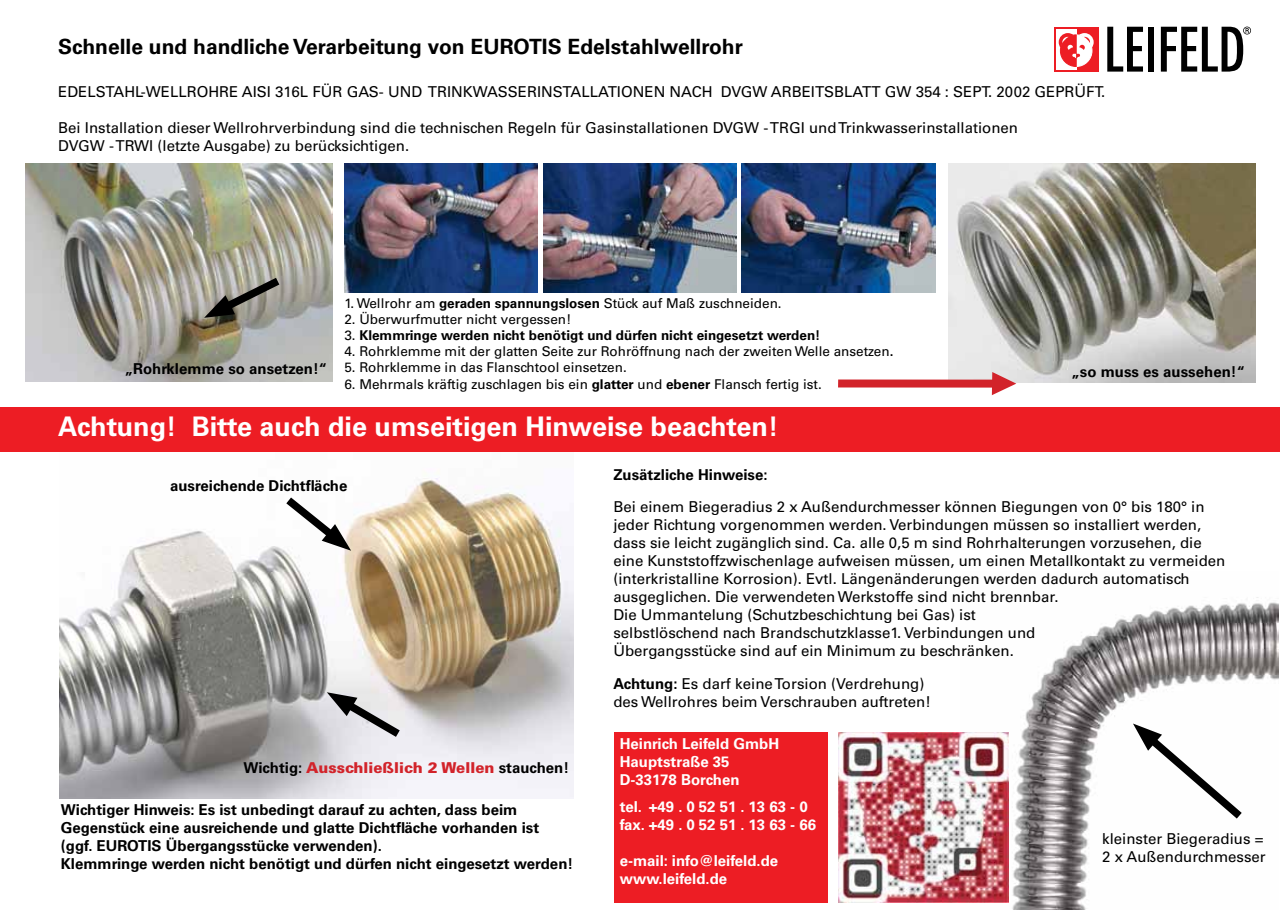
<style>
.page{position:relative;width:1280px;height:910px;background:#fff}
.page>*{position:absolute;margin:0;border:0;box-sizing:border-box;transform-origin:0 0}
.t1{font:700 27px "Univers LT Std";color:#fff}
.t2{font:700 21px "Univers LT Std";color:#000}
.t3{font:15px/18px "Univers LT Std";color:#000}
.t4{font:700 15px/18px "Univers LT Std";color:#000}
.t5{font:700 15px/18px "Univers LT Std";color:#fff}
.t6{font:900 15px "Univers LT Std";color:#d2232a}
.t7{font:13.5px "Univers LT Std";color:#000}
.t8{font:700 13.5px "Univers LT Std";color:#000}
.s1{font-weight:700}
.s2{font-weight:400}
.s3{font-weight:700;color:#000}
</style>
<div class="page">
<img style="left:948px;top:164px;width:307px;height:218px">
<div style="left:838px;top:380px;width:164px;height:7px;background:#d2232a"></div>
<svg style="left:983px;top:361px;width:33px;height:34px"></svg>
<img style="left:960px;top:597px;width:319px;height:313px">
<div style="left:614px;top:732px;width:213px;height:170px;background:#ed1d24"></div>
<img style="left:60px;top:478px;width:514px;height:320px">
<svg style="left:1107px;top:27px;width:36px;height:45px"></svg>
<div style="left:1148px;top:27px;width:5px;height:45px;background:#000"></div>
<div style="left:1054px;top:27px;width:44px;height:45px;background:#ed1d24"></div>
<div style="left:1056px;top:29px;width:20px;height:41px;background:#fff"></div>
<svg style="left:1059px;top:33px;width:35px;height:34px"></svg>
<svg style="left:1161px;top:27px;width:90px;height:45px"></svg>
<img style="left:344px;top:164px;width:194px;height:128px">
<img style="left:543px;top:164px;width:194px;height:128px">
<img style="left:742px;top:164px;width:193px;height:128px">
<div style="left:0;top:407px;width:1280px;height:45px;background:#ed1d24"></div>
<svg style="left:1133px;top:723px;width:117px;height:103px"></svg>
<svg style="left:278px;top:490px;width:73px;height:61px"></svg>
<svg style="left:327px;top:691px;width:81px;height:53px;background:#bfbec1"></svg>
<img style="left:26px;top:164px;width:306px;height:218px">
<svg style="left:204px;top:271px;width:84px;height:49px;background:#87857c"></svg>
<img style="left:838px;top:732px;width:170px;height:170px">
<h2 class="t2" style="left:58px;top:35px;width:686px">Schnelle und handliche Verarbeitung von EUROTIS Edelstahlwellrohr</h2>
<p class="t3" style="left:58px;top:83px;width:1049px">EDELSTAHL-WELLROHRE AISI 316L FÜR GAS- UND TRINKWASSERINSTALLATIONEN NACH DVGW ARBEITSBLATT GW 354 : SEPT. 2002 GEPRÜFT.</p>
<p class="t3" style="left:58px;top:119px;width:961px">Bei Installation dieser Wellrohrverbindung sind die technischen Regeln für Gasinstallationen DVGW - TRGI und Trinkwasserinstallationen<br>DVGW - TRWI (letzte Ausgabe) zu berücksichtigen.</p>
<p class="t7" style="left:344px;top:295px;width:439px">1. Wellrohr am <span class="s1">geraden spannungslosen</span> Stück auf Maß zuschneiden.</p>
<p class="t7" style="left:344px;top:311px;width:229px">2. Überwurfmutter nicht vergessen!</p>
<p class="t8" style="left:344px;top:327px;width:478px"><span class="s2">3.</span> Klemmringe werden nicht benötigt und dürfen nicht eingesetzt werden!</p>
<p class="t7" style="left:344px;top:343px;width:551px">4. Rohrklemme mit der glatten Seite zur Rohröffnung nach der zweiten Welle ansetzen<span class="s1">.</span></p>
<p class="t7" style="left:344px;top:360px;width:284px">5. Rohrklemme in das Flanschtool einsetzen.</p>
<p class="t7" style="left:344px;top:376px;width:479px">6. Mehrmals kräftig zuschlagen bis ein <span class="s1">glatter</span> und <span class="s1">ebener</span> Flansch fertig ist.</p>
<h1 class="t1" style="left:58px;top:411px;width:722px">Achtung! Bitte auch die umseitigen Hinweise beachten!</h1>
<p class="t4" style="left:125px;top:360px;width:204px">„Rohrklemme so ansetzen!“</p>
<p class="t4" style="left:1071px;top:363px;width:175px">„so muss es aussehen!“</p>
<p class="t4" style="left:170px;top:477px;width:179px">ausreichende Dichtfläche</p>
<p class="t6" style="left:243px;top:758px;width:327px"><span class="s3">Wichtig:</span> Ausschließlich 2 Wellen <span class="s3">stauchen!</span></p>
<p class="t4" style="left:61px;top:800px;width:514px">Wichtiger Hinweis: Es ist unbedingt darauf zu achten, dass beim Gegenstück eine ausreichende und glatte Dichtfläche vorhanden ist (ggf. EUROTIS Übergangsstücke verwenden).<br>Klemmringe werden nicht benötigt und dürfen nicht eingesetzt werden!</p>
<p class="t4" style="left:613px;top:466px;width:156px">Zusätzliche Hinweise:</p>
<p class="t3" style="left:613px;top:498px;width:613px">Bei einem Biegeradius 2 x Außendurchmesser können Biegungen von 0° bis 180° in jeder Richtung vorgenommen werden. Verbindungen müssen so installiert werden, dass sie leicht zugänglich sind. Ca. alle 0,5 m sind Rohrhalterungen vorzusehen, die eine Kunststoffzwischenlage aufweisen müssen, um einen Metallkontakt zu vermeiden (interkristalline Korrosion). Evtl. Längenänderungen werden dadurch automatisch ausgeglichen. Die verwendeten Werkstoffe sind nicht brennbar.<br>Die Ummantelung (Schutzbeschichtung bei Gas) ist<br>selbstlöschend nach Brandschutzklasse1. Verbindungen und<br>Übergangsstücke sind auf ein Minimum zu beschränken.</p>
<p class="t3" style="left:613px;top:675px;width:319px"><span class="s1">Achtung:</span> Es darf keine Torsion (Verdrehung) des Wellrohres beim Verschrauben auftreten!</p>
<p class="t5" style="left:620px;top:734px;width:161px">Heinrich Leifeld GmbH<br>Hauptstraße 35<br>D-33178 Borchen</p>
<p class="t5" style="left:620px;top:797px;width:198px">tel. +49 . 0 52 51 . 13 63 - 0 fax. +49 . 0 52 51 . 13 63 - 66</p>
<p class="t5" style="left:620px;top:851px;width:160px">e-mail: info@leifeld.de www.leifeld.de</p>
<p class="t3" style="left:1102px;top:829px;width:165px">kleinster Biegeradius =<br>2 x Außendurchmesser</p>
</div>
